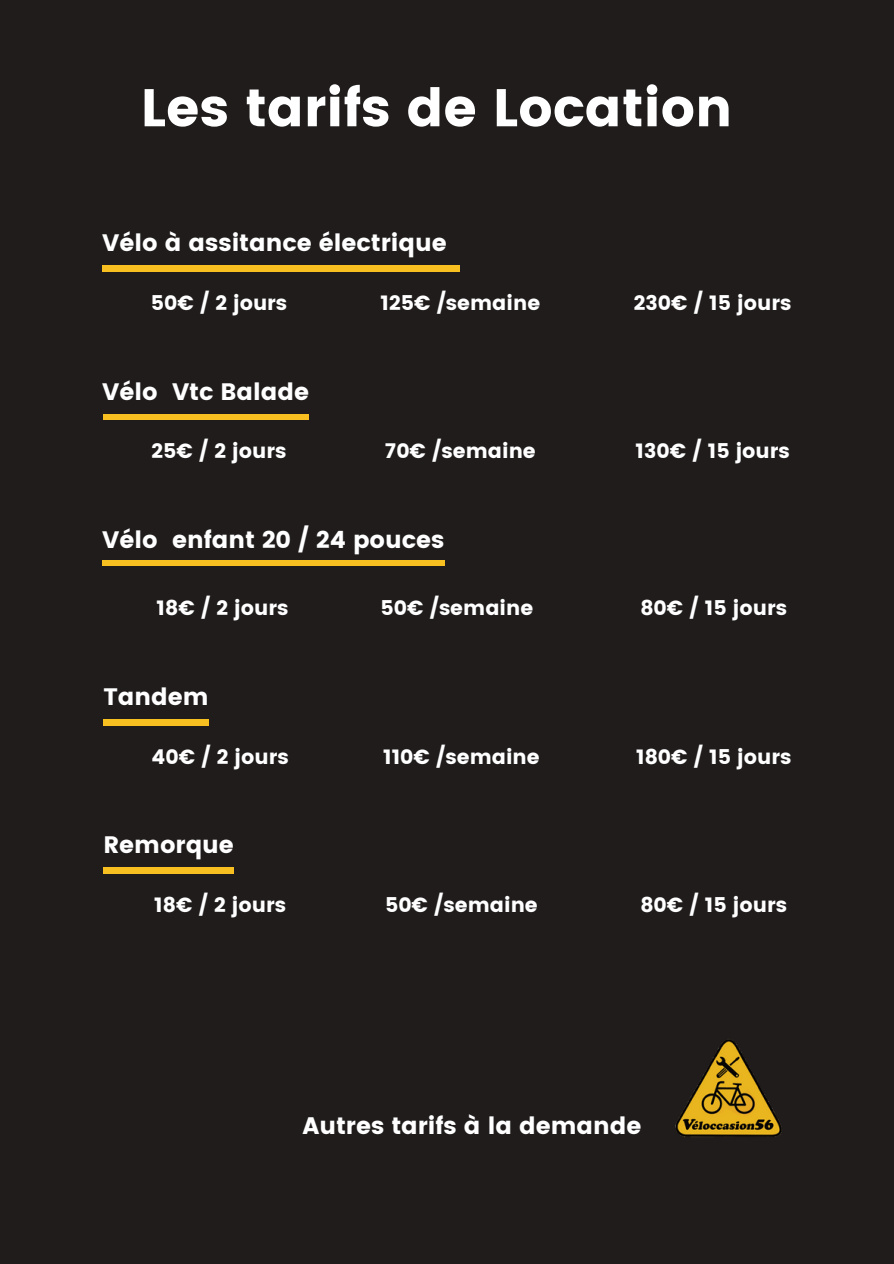
<style>
.page{position:relative;width:894px;height:1264px;background:#fff}
.page>*{position:absolute;margin:0;border:0;box-sizing:border-box;transform-origin:0 0}
.t1{font:52.95px "Poppins";color:#fff}
.t2{font:23.85px "Poppins";color:#fff}
.t3{font:20.4px "Poppins";color:#fff}
</style>
<div class="page">
<div style="left:0;top:0;width:893px;height:1263px;background:#201c1c"></div>
<div style="left:102px;top:266px;width:358px;height:5px;background:#f7c020"></div>
<div style="left:103px;top:719px;width:105px;height:6px;background:#f7c020"></div>
<div style="left:103px;top:867px;width:131px;height:6px;background:#f7c020"></div>
<img style="left:675px;top:1040px;width:107px;height:97px">
<div style="left:102px;top:560px;width:342px;height:6px;background:#f7c020"></div>
<div style="left:103px;top:414px;width:206px;height:6px;background:#f7c020"></div>
<h2 class="t1" style="left:141px;top:77px;width:593px">Les tarifs de Location</h2>
<p class="t2" style="left:102px;top:229px;width:346px">Vélo à assitance électrique</p>
<p class="t3" style="left:151px;top:291px;width:138px">50€ / 2 jours</p>
<p class="t3" style="left:380px;top:291px;width:161px">125€ /semaine</p>
<h2 class="t3" style="left:633px;top:291px;width:159px">230€ / 15 jours</h2>
<p class="t2" style="left:102px;top:377px;width:208px">Vélo Vtc Balade</p>
<p class="t3" style="left:151px;top:439px;width:136px">25€ / 2 jours</p>
<h2 class="t3" style="left:385px;top:439px;width:152px">70€ /semaine</h2>
<p class="t3" style="left:635px;top:439px;width:156px">130€ / 15 jours</p>
<p class="t2" style="left:102px;top:526px;width:343px">Vélo enfant 20 / 24 pouces</p>
<p class="t3" style="left:157px;top:596px;width:133px">18€ / 2 jours</p>
<h2 class="t3" style="left:380px;top:596px;width:154px">50€ /semaine</h2>
<p class="t3" style="left:640px;top:596px;width:148px">80€ / 15 jours</p>
<p class="t2" style="left:103px;top:682px;width:107px">Tandem</p>
<p class="t3" style="left:151px;top:744px;width:138px">40€ / 2 jours</p>
<p class="t3" style="left:383px;top:744px;width:158px">110€ /semaine</p>
<h2 class="t3" style="left:636px;top:744px;width:157px">180€ / 15 jours</h2>
<p class="t2" style="left:103px;top:831px;width:132px">Remorque</p>
<p class="t3" style="left:154px;top:893px;width:133px">18€ / 2 jours</p>
<p class="t3" style="left:385px;top:893px;width:154px">50€ /semaine</p>
<h2 class="t3" style="left:640px;top:893px;width:148px">80€ / 15 jours</h2>
<p class="t2" style="left:302px;top:1111px;width:340px">Autres tarifs à la demande</p>
</div>
